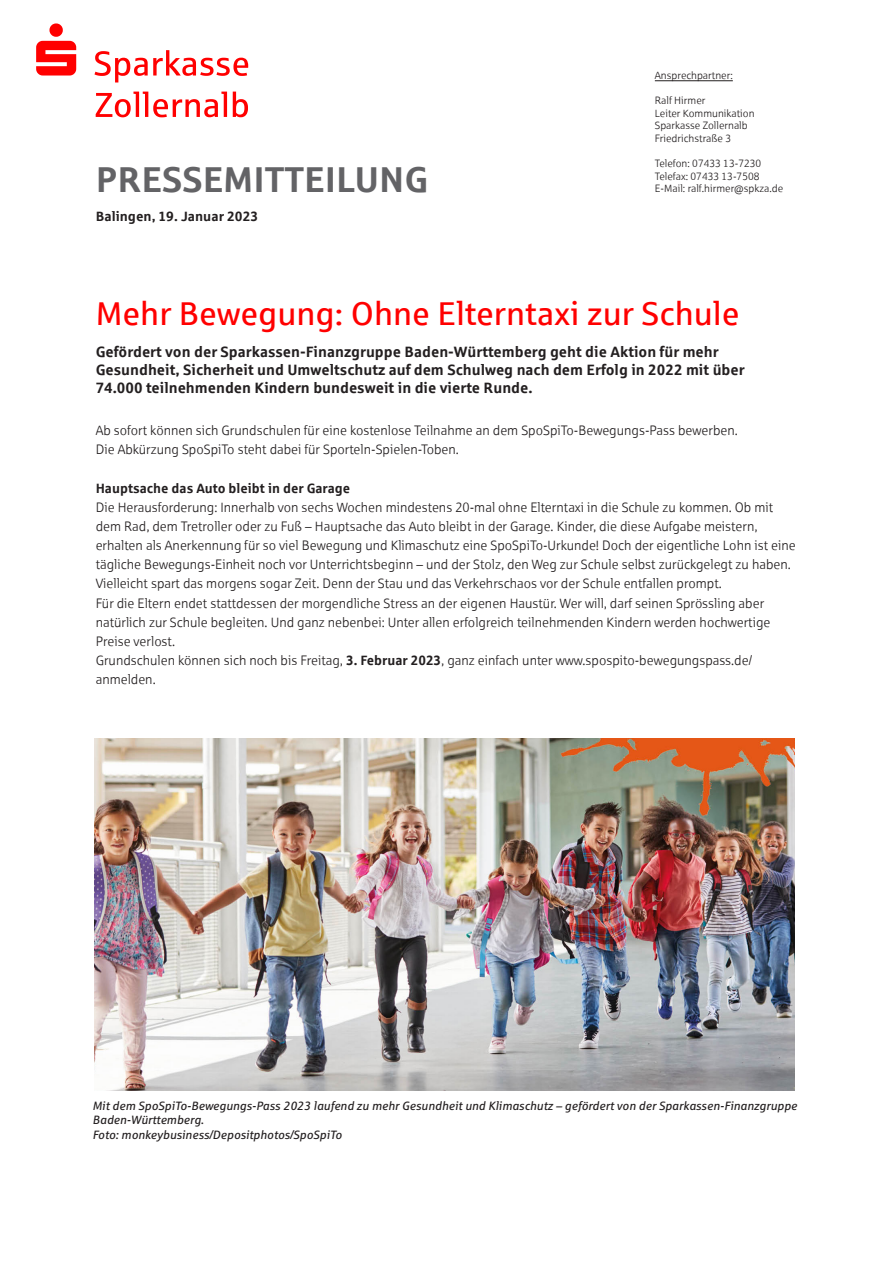
<style>
.page{position:relative;width:893px;height:1263px;background:#fff}
.page>*{position:absolute;margin:0;border:0;box-sizing:border-box;transform-origin:0 0}
.t1{font:700 36px "Sparkasse Rg";color:#636366}
.t2{font:33px "Sparkasse Rg";color:#f00}
.t3{font:700 15px/18px "Sparkasse Rg";color:#231f20}
.t4{font:13.5px/19.2px "Sparkasse Lt";color:#231f20}
.t5{font:700 13.5px "Sparkasse Rg";color:#231f20}
.t6{font:italic 12px/14.4px "Sparkasse Rg";color:#231f20}
.t7{font:10.5px/12.6px "Sparkasse Lt";color:#231f20}
.s1{font-family:"Sparkasse Rg";font-weight:700}
</style>
<div class="page">
<svg style="left:96px;top:92px;width:152px;height:25px"></svg>
<svg style="left:36px;top:23px;width:212px;height:59px"></svg>
<hr style="left:655px;top:80px;width:78px;height:1px;background:#231f20">
<img style="left:95px;top:738px;width:699px;height:353px">
<h1 class="t1" style="left:96px;top:156px;width:334px">PRESSEMITTEILUNG</h1>
<p class="t5" style="left:96px;top:207px;width:164px">Balingen, 19. Januar 2023</p>
<p class="t7" style="left:655px;top:69px;width:79px">Ansprechpartner:</p>
<p class="t7" style="left:655px;top:94px;width:101px">Ralf Hirmer<br>Leiter Kommunikation<br>Sparkasse Zollernalb<br>Friedrichstraße 3</p>
<p class="t7" style="left:655px;top:157px;width:130px">Telefon: 07433 13-7230<br>Telefax: 07433 13-7508<br>E-Mail: ralf.hirmer@spkza.de</p>
<h2 class="t2" style="left:96px;top:293px;width:645px">Mehr Bewegung: Ohne Elterntaxi zur Schule</h2>
<p class="t3" style="left:96px;top:343px;width:651px">Gefördert von der Sparkassen-Finanzgruppe Baden-Württemberg geht die Aktion für mehr<br>Gesundheit, Sicherheit und Umweltschutz auf dem Schulweg nach dem Erfolg in 2022 mit über<br>74.000 teilnehmenden Kindern bundesweit in die vierte Runde.</p>
<p class="t4" style="left:96px;top:421px;width:644px">Ab sofort können sich Grundschulen für eine kostenlose Teilnahme an dem SpoSpiTo-Bewegungs-Pass bewerben.<br>Die Abkürzung SpoSpiTo steht dabei für Sporteln-Spielen-Toben.</p>
<p class="t5" style="left:96px;top:479px;width:256px">Hauptsache das Auto bleibt in der Garage</p>
<p class="t4" style="left:96px;top:497px;width:702px">Die Herausforderung: Innerhalb von sechs Wochen mindestens 20-mal ohne Elterntaxi in die Schule zu kommen. Ob mit dem Rad, dem Tretroller oder zu Fuß – Hauptsache das Auto bleibt in der Garage. Kinder, die diese Aufgabe meistern, erhalten als Anerkennung für so viel Bewegung und Klimaschutz eine SpoSpiTo-Urkunde! Doch der eigentliche Lohn ist eine tägliche Bewegungs-Einheit noch vor Unterrichtsbeginn – und der Stolz, den Weg zur Schule selbst zurückgelegt zu haben.<br>Vielleicht spart das morgens sogar Zeit. Denn der Stau und das Verkehrschaos vor der Schule entfallen prompt.<br>Für die Eltern endet stattdessen der morgendliche Stress an der eigenen Haustür. Wer will, darf seinen Sprössling aber natürlich zur Schule begleiten. Und ganz nebenbei: Unter allen erfolgreich teilnehmenden Kindern werden hochwertige Preise verlost.<br>Grundschulen können sich noch bis Freitag, <span class="s1">3. Februar 2023</span>, ganz einfach unter www.spospito-bewegungspass.de/ anmelden.</p>
<p class="t6" style="left:92px;top:1098px;width:706px">Mit dem SpoSpiTo-Bewegungs-Pass 2023 laufend zu mehr Gesundheit und Klimaschutz – gefördert von der Sparkassen-Finanzgruppe<br>Baden-Württemberg.<br>Foto: monkeybusiness/Depositphotos/SpoSpiTo</p>
</div>
